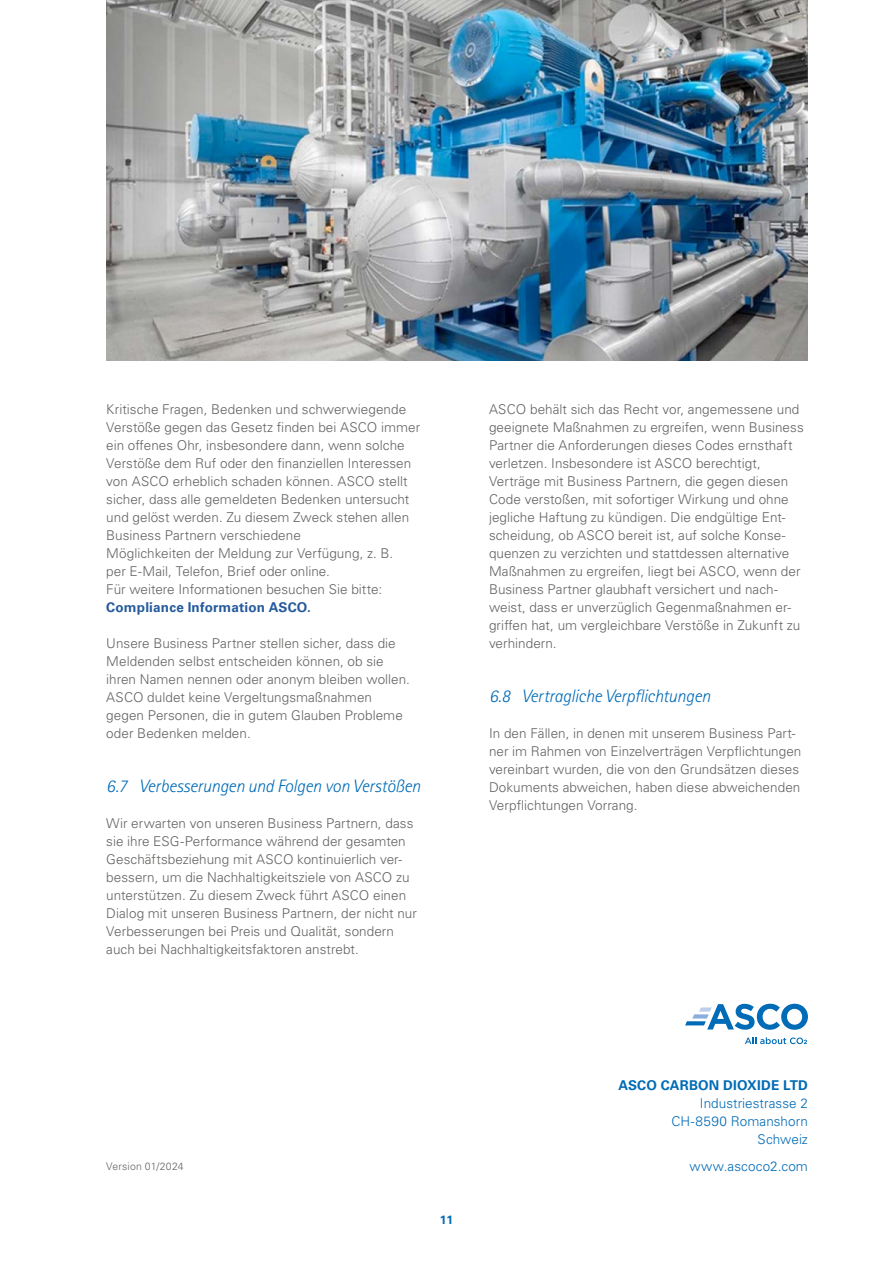
<style>
.page{position:relative;width:893px;height:1263px;background:#fff}
.page>*{position:absolute;margin:0;border:0;box-sizing:border-box;transform-origin:0 0}
.t1{font:italic 300 18px "Rotis Sans Serif Pro";letter-spacing:-.015em;color:#006bb6}
.t2{font:300 13.5px/18px "Univers LT Pro 45";color:#636362}
.t3{font:300 13.5px/18px "Univers LT Pro 45";letter-spacing:.005em;color:#006bb6;text-align:right}
.t4{font:700 13.5px "Univers LT Pro 65";letter-spacing:.015em;color:#245a9c}
.t5{font:700 13.5px "Univers LT Pro 65";letter-spacing:.015em;color:#006bb6}
.t6{font:700 12px "Univers LT Pro 65";color:#006bb6}
.t7{font:300 10.5px "Univers LT Pro 45";letter-spacing:.015em;color:#636362}
</style>
<div class="page">
<img style="left:106px;top:0;width:702px;height:360px">
<svg style="left:685px;top:1004px;width:123px;height:26px"></svg>
<svg style="left:745px;top:1037px;width:62px;height:7px"></svg>
<p class="t2" style="left:106px;top:400px;width:315px">Kritische Fragen, Bedenken und schwerwiegende Verstöße gegen das Gesetz finden bei ASCO immer ein offenes Ohr, insbesondere dann, wenn solche Verstöße dem Ruf oder den finanziellen Interessen von ASCO erheblich schaden können. ASCO stellt sicher, dass alle gemeldeten Bedenken untersucht und gelöst werden. Zu diesem Zweck stehen allen Business Partnern verschiedene<br>Möglichkeiten der Meldung zur Verfügung, z. B.<br>per E-Mail, Telefon, Brief oder online.<br>Für weitere Informationen besuchen Sie bitte:</p>
<p class="t4" style="left:106px;top:598px;width:206px">Compliance Information ASCO.</p>
<p class="t2" style="left:106px;top:634px;width:305px">Unsere Business Partner stellen sicher, dass die Meldenden selbst entscheiden können, ob sie ihren Namen nennen oder anonym bleiben wollen.<br>ASCO duldet keine Vergeltungsmaßnahmen gegen Personen, die in gutem Glauben Probleme oder Bedenken melden.</p>
<h1 class="t1" style="left:106px;top:776px;width:316px">6.7 Verbesserungen und Folgen von Verstößen</h1>
<p class="t2" style="left:106px;top:814px;width:312px">Wir erwarten von unseren Business Partnern, dass sie ihre ESG-Performance während der gesamten Geschäftsbeziehung mit ASCO kontinuierlich ver&shy;bessern, um die Nachhaltigkeitsziele von ASCO zu unterstützen. Zu diesem Zweck führt ASCO einen Dialog mit unseren Business Partnern, der nicht nur Verbesserungen bei Preis und Qualität, sondern auch bei Nachhaltigkeitsfaktoren anstrebt.</p>
<p class="t2" style="left:489px;top:400px;width:316px">ASCO behält sich das Recht vor, angemessene und geeignete Maßnahmen zu ergreifen, wenn Business Partner die Anforderungen dieses Codes ernsthaft verletzen. Insbesondere ist ASCO berechtigt, Verträge mit Business Partnern, die gegen diesen Code verstoßen, mit sofortiger Wirkung und ohne jegliche Haftung zu kündigen. Die endgültige Ent&shy;scheidung, ob ASCO bereit ist, auf solche Konse&shy;quenzen zu verzichten und stattdessen alternative Maßnahmen zu ergreifen, liegt bei ASCO, wenn der Business Partner glaubhaft versichert und nach&shy;weist, dass er unverzüglich Gegenmaßnahmen er&shy;griffen hat, um vergleichbare Verstöße in Zukunft zu verhindern.</p>
<h1 class="t1" style="left:489px;top:686px;width:223px">6.8 Vertragliche Verpflichtungen</h1>
<p class="t2" style="left:489px;top:724px;width:314px">In den Fällen, in denen mit unserem Business Part&shy;ner im Rahmen von Einzelverträgen Verpflichtungen vereinbart wurden, die von den Grundsätzen dieses Dokuments abweichen, haben diese abweichenden Verpflichtungen Vorrang.</p>
<p class="t7" style="left:106px;top:1159px;width:79px">Version 01/2024</p>
<p class="t6" style="left:440px;top:1211px;width:15px">11</p>
<p class="t5" style="left:618px;top:1075px;width:191px">ASCO CARBON DIOXIDE LTD</p>
<p class="t3" style="left:671px;top:1093px;width:138px">Industriestrasse 2<br>CH-8590 Romanshorn<br>Schweiz</p>
<p class="t3" style="left:689px;top:1156px;width:120px">www.ascoco2.com</p>
</div>
